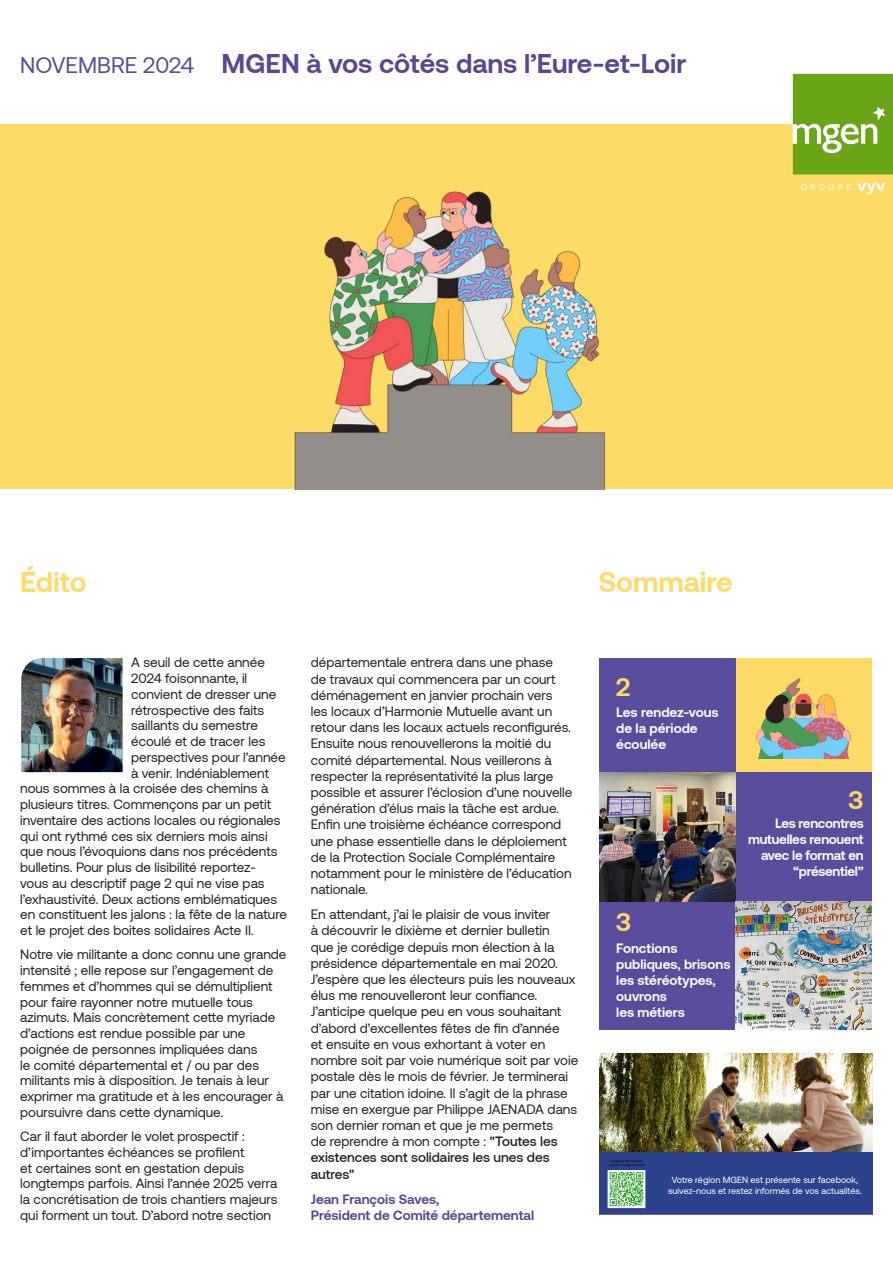
<style>
.page{position:relative;width:893px;height:1263px;background:#fff}
.page>*{position:absolute;margin:0;border:0;box-sizing:border-box;transform-origin:0 0}
.t1{font:700 28.5px "Aeonik MGEN";color:#feda67}
.t2{font:700 27px "Aeonik MGEN";color:#5a4691}
.t3{font:700 25.5px "Aeonik MGEN";color:#feda67}
.t4{font:22.5px "Aeonik MGEN";color:#5a4d9d}
.t5{font:13.5px/16.2px "Aeonik MGEN";color:#231f20}
.t6{font:700 13.5px/16.2px "Aeonik MGEN";letter-spacing:-.005em;color:#fff}
.t7{font:700 13.5px "Aeonik MGEN";color:#5a4691}
.t8{font:9px "Aeonik MGEN";color:#fff}
.s1{font-weight:500}
</style>
<div class="page">
<div style="left:0;top:124px;width:893px;height:365px;background:#feda67"></div>
<img style="left:294px;top:191px;width:311px;height:298px">
<svg style="left:801px;top:184px;width:50px;height:6px"></svg>
<svg style="left:857px;top:183px;width:28px;height:11px"></svg>
<svg style="left:793px;top:74px;width:100px;height:101px"></svg>
<img style="left:21px;top:658px;width:102px;height:114px">
<div style="left:735px;top:658px;width:137px;height:114px;background:#feda67"></div>
<img style="left:756px;top:678px;width:95px;height:81px">
<div style="left:599px;top:658px;width:136px;height:114px;background:#5a4d9d"></div>
<div style="left:735px;top:772px;width:137px;height:129px;background:#5a4d9d"></div>
<div style="left:599px;top:901px;width:136px;height:128px;background:#5a4d9d"></div>
<img style="left:599px;top:772px;width:136px;height:129px">
<img style="left:735px;top:901px;width:137px;height:128px">
<img style="left:599px;top:1053px;width:273px;height:161px">
<div style="left:657px;top:1164px;width:215px;height:40px;background:#2d418c"></div>
<p class="t4" style="left:20px;top:53px;width:175px">NOVEMBRE 2024</p>
<p class="t2" style="left:222px;top:48px;width:466px">MGEN à vos côtés dans l’Eure-et-Loir</p>
<p class="t1" style="left:20px;top:566px;width:68px">Édito</p>
<p class="t1" style="left:598px;top:566px;width:136px">Sommaire</p>
<p class="t5" style="left:131px;top:654px;width:135px">A seuil de cette année</p>
<p class="t5" style="left:131px;top:670px;width:118px">2024 foisonnante, il</p>
<p class="t5" style="left:131px;top:686px;width:147px">convient de dresser une</p>
<p class="t5" style="left:131px;top:702px;width:135px">rétrospective des faits</p>
<p class="t5" style="left:131px;top:717px;width:128px">saillants du semestre</p>
<p class="t5" style="left:131px;top:733px;width:136px">écoulé et de tracer les</p>
<p class="t5" style="left:131px;top:749px;width:156px">perspectives pour l’année</p>
<p class="t5" style="left:131px;top:765px;width:139px">à venir. Indéniablement</p>
<p class="t5" style="left:20px;top:780px;width:250px">nous sommes à la croisée des chemins à</p>
<p class="t5" style="left:20px;top:796px;width:252px">plusieurs titres. Commençons par un petit</p>
<p class="t5" style="left:20px;top:812px;width:262px">inventaire des actions locales ou régionales</p>
<p class="t5" style="left:20px;top:828px;width:249px">qui ont rythmé ces six derniers mois ainsi</p>
<p class="t5" style="left:20px;top:843px;width:259px">que nous l’évoquions dans nos précédents</p>
<p class="t5" style="left:20px;top:859px;width:237px">bulletins. Pour plus de lisibilité reportez-</p>
<p class="t5" style="left:20px;top:875px;width:246px">vous au descriptif page 2 qui ne vise pas</p>
<p class="t5" style="left:20px;top:891px;width:258px">l’exhaustivité. Deux actions emblématiques</p>
<p class="t5" style="left:20px;top:906px;width:268px">en constituent les jalons : la fête de la nature</p>
<p class="t5" style="left:20px;top:922px;width:235px">et le projet des boites solidaires Acte II.</p>
<p class="t5" style="left:20px;top:947px;width:268px;line-height:15.8px">Notre vie militante a donc connu une grande intensité ; elle repose sur l’engagement de femmes et d’hommes qui se démultiplient pour faire rayonner notre mutuelle tous azimuts. Mais concrètement cette myriade d’actions est rendue possible par une poignée de personnes impliquées dans<br>le comité départemental et / ou par des militants mis à disposition. Je tenais à leur exprimer ma gratitude et à les encourager à poursuivre dans cette dynamique.</p>
<p class="t5" style="left:20px;top:1128px;width:259px;line-height:15.8px">Car il faut aborder le volet prospectif : d’importantes échéances se profilent<br>et certaines sont en gestation depuis longtemps parfois. Ainsi l’année 2025 verra la concrétisation de trois chantiers majeurs qui forment un tout. D’abord notre section</p>
<p class="t5" style="left:311px;top:654px;width:263px">départementale entrera dans une phase<br>de travaux qui commencera par un court déménagement en janvier prochain vers les locaux d’Harmonie Mutuelle avant un retour dans les locaux actuels reconfigurés.<br>Ensuite nous renouvellerons la moitié du comité départemental. Nous veillerons à respecter la représentativité la plus large possible et assurer l’éclosion d’une nouvelle génération d’élus mais la tâche est ardue.<br>Enfin une troisième échéance correspond une phase essentielle dans le déploiement de la Protection Sociale Complémentaire notamment pour le ministère de l’éducation nationale.</p>
<p class="t5" style="left:311px;top:906px;width:269px">En attendant, j’ai le plaisir de vous inviter<br>à découvrir le dixième et dernier bulletin<br>que je corédige depuis mon élection à la présidence départementale en mai 2020.<br>J’espère que les électeurs puis les nouveaux élus me renouvelleront leur confiance.<br>J’anticipe quelque peu en vous souhaitant d’abord d’excellentes fêtes de fin d’année<br>et ensuite en vous exhortant à voter en nombre soit par voie numérique soit par voie postale dès le mois de février. Je terminerai par une citation idoine. Il s’agit de la phrase mise en exergue par Philippe JAENADA dans son dernier roman et que je me permets<br>de reprendre à mon compte : <span class="s1">"Toutes les existences sont solidaires les unes des autres"</span></p>
<p class="t7" style="left:311px;top:1192px;width:130px">Jean François Saves,</p>
<p class="t7" style="left:311px;top:1208px;width:225px">Président de Comité départemental</p>
<p class="t3" style="left:616px;top:673px;width:16px">2</p>
<p class="t6" style="left:616px;top:704px;width:104px">Les rendez-vous de la période écoulée</p>
<p class="t3" style="left:616px;top:908px;width:16px">3</p>
<p class="t6" style="left:616px;top:940px;width:116px">Fonctions publiques, brisons les stéréotypes, ouvrons<br>les métiers</p>
<p class="t3" style="left:848px;top:786px;width:16px">3</p>
<p class="t6" style="left:748px;top:815px;width:117px;text-align:right">Les rencontres mutuelles renouent avec le format en “présentiel”</p>
<p class="t8" style="left:672px;top:1175px;width:188px">Votre région MGEN est présente sur facebook,</p>
<p class="t8" style="left:668px;top:1186px;width:195px">suivez-nous et restez informés de vos actualités.</p>
</div>
